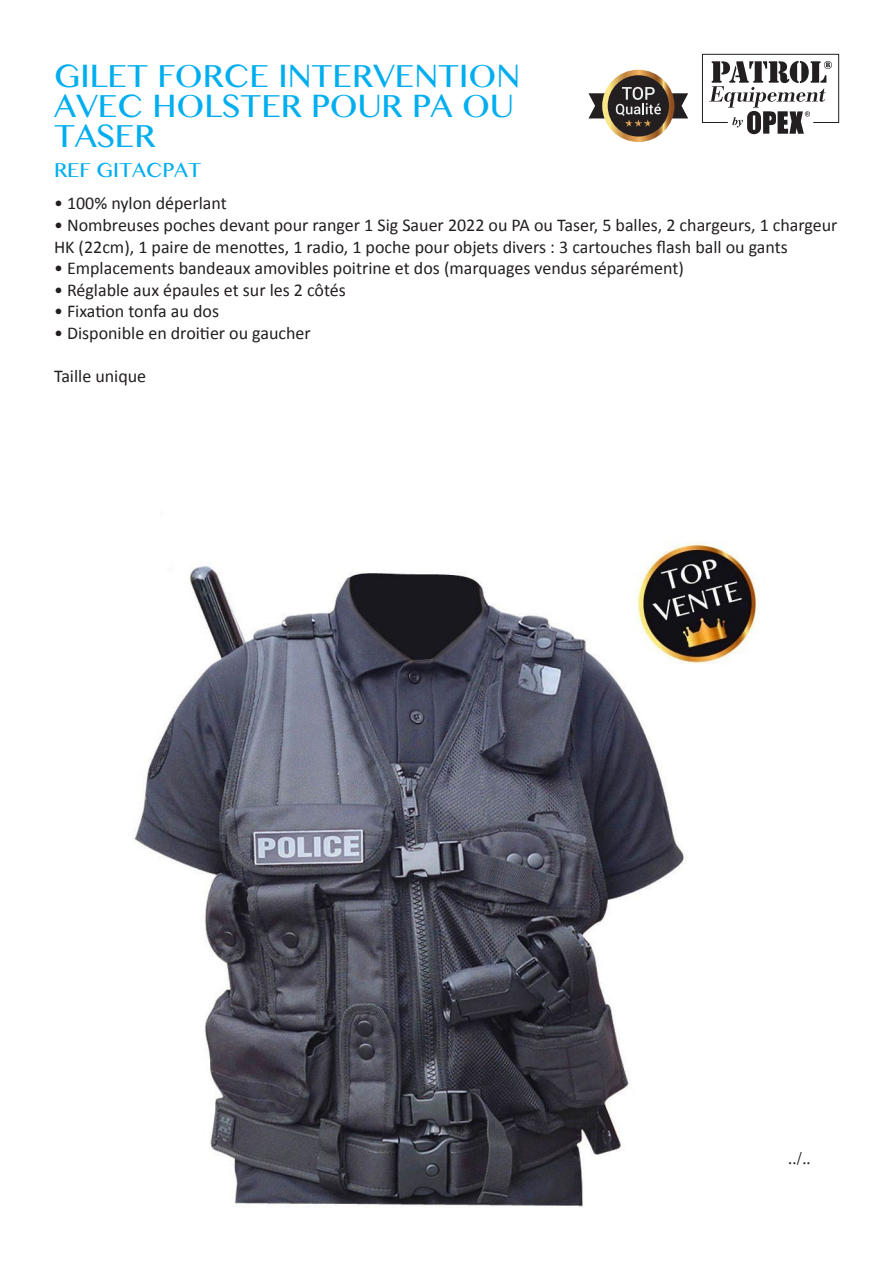
<style>
.page{position:relative;width:893px;height:1263px;background:#fff}
.page>*{position:absolute;margin:0;border:0;box-sizing:border-box;transform-origin:0 0}
.t1{font:28.5px/30px "Bangla MN";color:#00aeef}
.t2{font:18px/21.6px "Calibri";color:#231f20}
.t3{font:18px "Bangla MN";color:#00aeef}
.t4{font:18px "Minion Pro";color:#231f20}
</style>
<div class="page">
<svg style="left:602px;top:70px;width:72px;height:72px"></svg>
<div style="left:608px;top:75px;width:61px;height:62px;background:#231f20;border-radius:50%"></div>
<svg style="left:588px;top:87px;width:100px;height:40px"></svg>
<svg style="left:702px;top:54px;width:137px;height:80px"></svg>
<img style="left:134px;top:541px;width:625px;height:666px">
<p class="t1" style="left:54px;top:61px;width:468px">GILET FORCE INTERVENTION<br>AVEC HOLSTER POUR PA OU<br>TASER</p>
<p class="t3" style="left:54px;top:157px;width:149px">REF GITACPAT</p>
<p class="t2" style="left:54px;top:193px;width:174px">• 100% nylon déperlant</p>
<p class="t2" style="left:54px;top:214px;width:785px">• Nombreuses poches devant pour ranger 1 Sig Sauer 2022 ou PA ou Taser, 5 balles, 2 chargeurs, 1 chargeur<br>HK (22cm), 1 paire de menottes, 1 radio, 1 poche pour objets divers : 3 cartouches flash ball ou gants</p>
<p class="t2" style="left:54px;top:258px;width:631px">• Emplacements bandeaux amovibles poitrine et dos (marquages vendus séparément)</p>
<p class="t2" style="left:54px;top:279px;width:293px">• Réglable aux épaules et sur les 2 côtés</p>
<p class="t2" style="left:54px;top:301px;width:167px">• Fixation tonfa au dos</p>
<p class="t2" style="left:54px;top:322px;width:258px">• Disponible en droitier ou gaucher</p>
<p class="t2" style="left:54px;top:366px;width:94px">Taille unique</p>
<p class="t4" style="left:788px;top:1146px;width:24px">../..</p>
</div>
